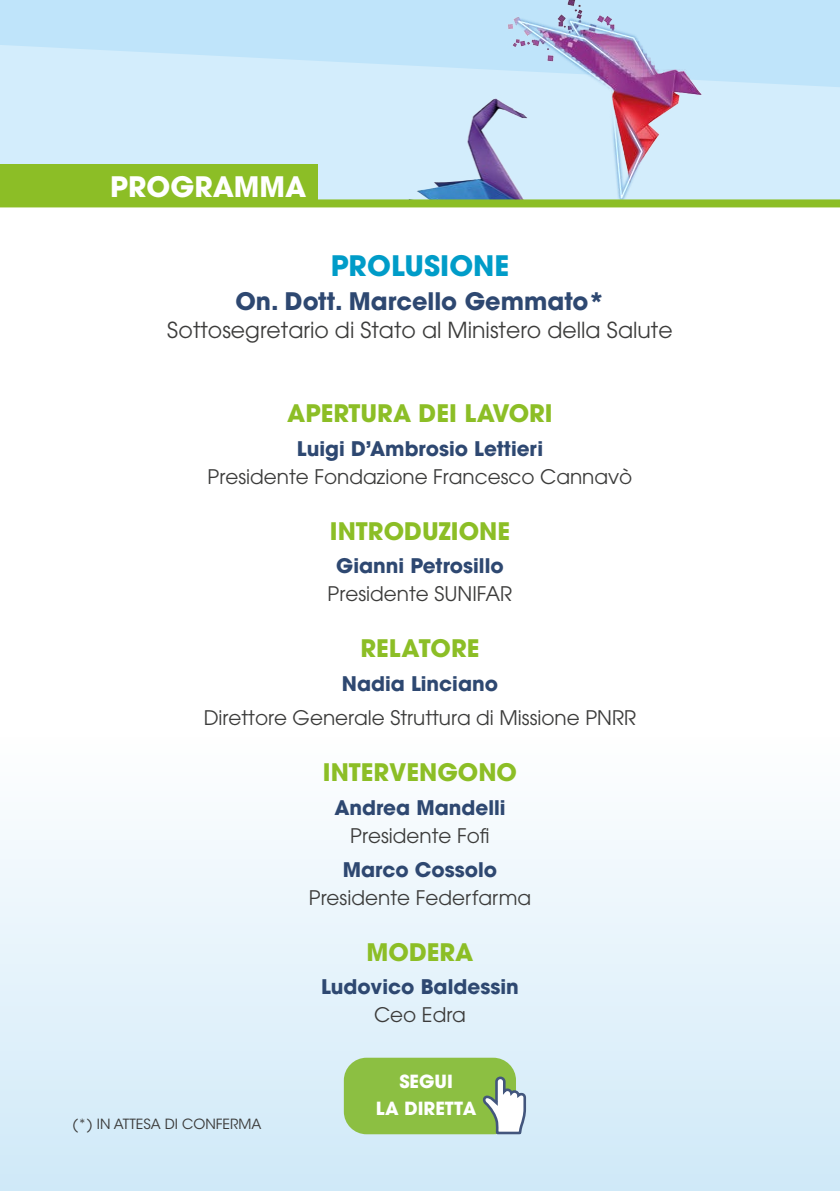
<style>
.page{position:relative;width:840px;height:1191px;background:#fff}
.page>*{position:absolute;margin:0;border:0;box-sizing:border-box;transform-origin:0 0}
.t1{font:700 28px "ITC Avant Garde Pro";color:#009cc8}
.t2{font:700 28px "ITC Avant Garde Pro";color:#fff}
.t3{font:700 24px "ITC Avant Garde Pro";color:#8cbe26}
.t4{font:700 24px "ITC Avant Garde Pro";color:#2e4871}
.t5{font:22px "ITC Avant Garde Pro";color:#3c3c3b}
.t6{font:20px "ITC Avant Garde Pro";color:#3c3c3b}
.t7{font:700 20px "ITC Avant Garde Pro";color:#2e4871}
.t8{font:700 18px/27.4px "ITC Avant Garde Pro";color:#fff;text-align:center}
.t9{font:14px "ITC Avant Garde Std";color:#3c3c3b}
</style>
<div class="page">
<div style="left:0;top:0;width:839px;height:204px;background:#bfe4fa"></div>
<svg style="left:0;top:45px;width:839px;height:154px;fill:#d3edfc"></svg>
<img style="left:391px;top:85px;width:105px;height:114px">
<img style="left:496px;top:0;width:227px;height:199px">
<div style="left:0;top:164px;width:317px;height:43px;background:#8cbe26"></div>
<div style="left:0;top:199px;width:839px;height:8px;background:#8cbe26"></div>
<div style="left:0;top:737px;width:839px;height:454px;background:linear-gradient(to bottom,#fefefe,#cfe9f8)"></div>
<div style="left:343px;top:1057px;width:172px;height:77px;background:#8cbf42;border-radius:23px"></div>
<svg style="left:480px;top:1075px;width:47px;height:60px"></svg>
<h1 class="t2" style="left:110px;top:167px;width:198px">PROGRAMMA</h1>
<h1 class="t1" style="left:330px;top:247px;width:180px">PROLUSIONE</h1>
<p class="t4" style="left:235px;top:285px;width:370px">On. Dott. Marcello Gemmato*</p>
<p class="t5" style="left:167px;top:316px;width:506px">Sottosegretario di Stato al Ministero della Salute</p>
<p class="t3" style="left:287px;top:397px;width:267px">APERTURA DEI LAVORI</p>
<p class="t7" style="left:297px;top:435px;width:247px">Luigi D’Ambrosio Lettieri</p>
<p class="t6" style="left:207px;top:464px;width:426px">Presidente Fondazione Francesco Cannavò</p>
<p class="t3" style="left:330px;top:515px;width:181px">INTRODUZIONE</p>
<p class="t7" style="left:336px;top:552px;width:169px">Gianni Petrosillo</p>
<p class="t6" style="left:327px;top:581px;width:186px">Presidente SUNIFAR</p>
<p class="t3" style="left:360px;top:632px;width:120px">RELATORE</p>
<p class="t7" style="left:341px;top:670px;width:158px">Nadia Linciano</p>
<p class="t6" style="left:203px;top:705px;width:434px">Direttore Generale Struttura di Missione PNRR</p>
<p class="t3" style="left:323px;top:756px;width:195px">INTERVENGONO</p>
<p class="t7" style="left:334px;top:794px;width:173px">Andrea Mandelli</p>
<p class="t6" style="left:350px;top:823px;width:141px">Presidente Fofi</p>
<p class="t7" style="left:342px;top:856px;width:156px">Marco Cossolo</p>
<p class="t6" style="left:309px;top:885px;width:224px">Presidente Federfarma</p>
<p class="t3" style="left:366px;top:935px;width:108px">MODERA</p>
<p class="t7" style="left:321px;top:973px;width:199px">Ludovico Baldessin</p>
<p class="t6" style="left:374px;top:1002px;width:93px">Ceo Edra</p>
<p class="t9" style="left:72px;top:1115px;width:191px">(*) IN ATTESA DI CONFERMA</p>
<p class="t8" style="left:375px;top:1067px;width:102px">SEGUI<br>LA DIRETTA</p>
</div>
